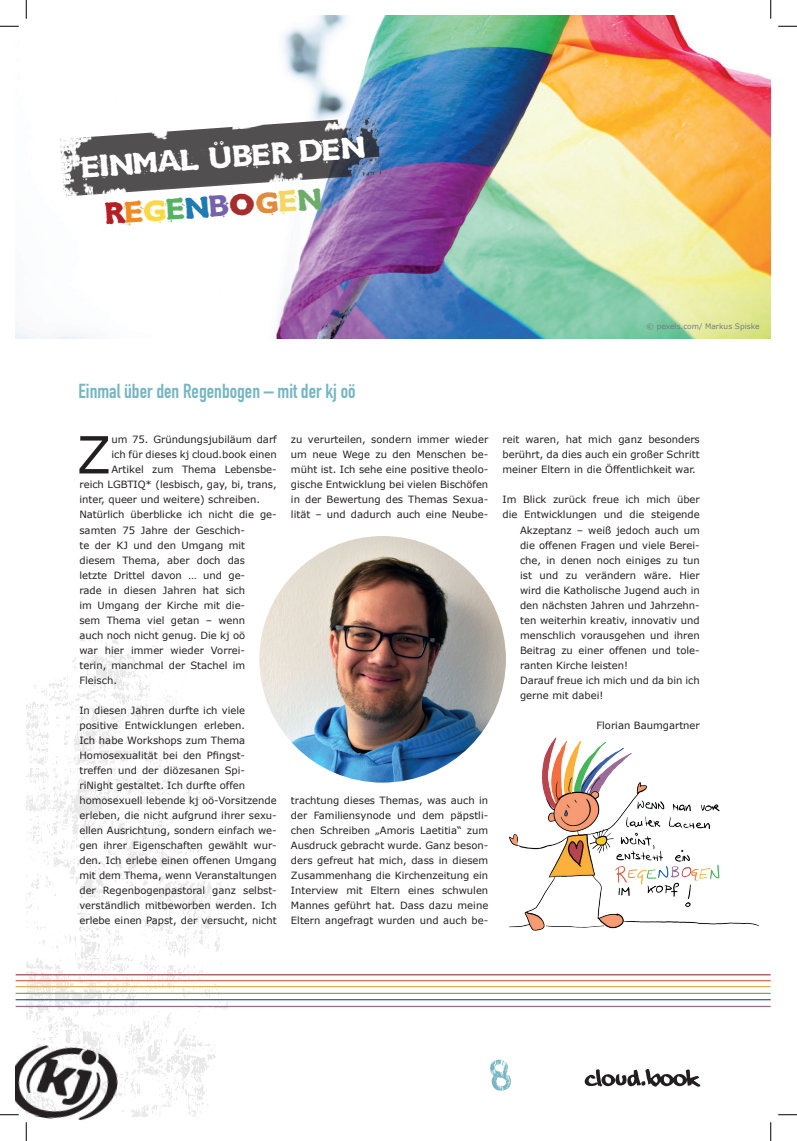
<style>
.page{position:relative;width:797px;height:1141px;background:#fff}
.page>*{position:absolute;margin:0;border:0;box-sizing:border-box;transform-origin:0 0}
.t1{font:51.25px "Verdana";color:#231f20}
.t2{font:30.75px "CM Destroy";color:#fff}
.t3{font:30.75px "CM Destroy";color:#b51f23}
.t4{font:20px "DIN Engschrift Std";color:#76b6c1}
.t5{font:10px/15px "Verdana";color:#231f20;text-align:justify}
.t6{font:7.5px "Verdana";color:#757e7e}
.s1{color:#f08b23}
.s2{color:#fad846}
.s3{color:#56b263}
.s4{color:#1e7aaf}
.s5{color:#7562ab}
.s6{color:#a52d2b}
.s7{color:#df8c3f}
.s8{color:#f6d662}
.s9{color:#6dac6a}
</style>
<div class="page">
<svg style="left:584px;top:1069px;width:116px;height:17px"></svg>
<img style="left:26px;top:625px;width:217px;height:491px">
<img style="left:16px;top:1038px;width:106px;height:83px">
<img style="left:259px;top:536px;width:247px;height:246px;border-radius:123px">
<img style="left:476px;top:726px;width:283px;height:205px">
<img style="left:16px;top:16px;width:754px;height:322px">
<hr style="left:16px;top:974px;width:754px;height:1px;background:#a6484d">
<hr style="left:16px;top:985px;width:754px;height:2px;background:#e6ab51">
<hr style="left:16px;top:998px;width:754px;height:2px;background:#3c5e9b">
<hr style="left:16px;top:979px;width:754px;height:2px;background:#d36e4a">
<hr style="left:16px;top:992px;width:754px;height:1px;background:#6cae6b">
<hr style="left:16px;top:1005px;width:754px;height:1px;background:#906c90">
<img style="left:60px;top:117px;width:321px;height:79px">
<svg style="left:0;top:25px;width:19px;height:2px"></svg>
<svg style="left:778px;top:25px;width:19px;height:2px"></svg>
<svg style="left:0;top:1113px;width:19px;height:2px"></svg>
<svg style="left:778px;top:1114px;width:19px;height:1px"></svg>
<svg style="left:25px;top:0;width:2px;height:19px"></svg>
<svg style="left:25px;top:1122px;width:2px;height:18px"></svg>
<svg style="left:770px;top:0;width:1px;height:19px"></svg>
<svg style="left:770px;top:1122px;width:1px;height:18px"></svg>
<h2 class="t2" style="left:80px;top:149px;width:286px;rotate:-4deg">EINMAL ÜBER DEN</h2>
<h2 class="t3" style="left:103px;top:196px;width:220px;rotate:-4deg">R<span class="s1">E</span><span class="s2">G</span><span class="s3">E</span><span class="s4">N</span><span class="s5">B</span><span class="s6">O</span><span class="s7">G</span><span class="s8">E</span><span class="s9">N</span></h2>
<p class="t6" style="left:646px;top:321px;width:114px">© pexels.com/ Markus Spiske</p>
<h3 class="t4" style="left:79px;top:379px;width:278px">Einmal über den Regenbogen – mit der kj oö</h3>
<h1 class="t1" style="left:76px;top:422px;width:37px">Z</h1>
<p class="t5" style="left:111px;top:432px;width:167px">um 75. Gründungsjubiläum darf</p>
<p class="t5" style="left:111px;top:447px;width:167px">ich für dieses kj cloud.book einen</p>
<p class="t5" style="left:111px;top:462px;width:167px">Artikel zum Thema Lebensbe-</p>
<p class="t5" style="left:79px;top:477px;width:199px">reich LGBTIQ* (lesbisch, gay, bi, trans,</p>
<p class="t5" style="left:79px;top:492px;width:182px">inter, queer und weitere) schreiben.</p>
<p class="t5" style="left:79px;top:507px;width:199px">Natürlich überblicke ich nicht die ge-</p>
<p class="t5" style="left:79px;top:522px;width:167px">samten 75 Jahre der Geschich-</p>
<p class="t5" style="left:79px;top:537px;width:167px">te der KJ und den Umgang mit</p>
<p class="t5" style="left:79px;top:552px;width:167px">diesem Thema, aber doch das</p>
<p class="t5" style="left:79px;top:567px;width:167px">letzte Drittel davon … und ge-</p>
<p class="t5" style="left:79px;top:582px;width:167px">rade in diesen Jahren hat sich</p>
<p class="t5" style="left:79px;top:597px;width:167px">im Umgang der Kirche mit die-</p>
<p class="t5" style="left:79px;top:612px;width:167px">sem Thema viel getan – wenn</p>
<p class="t5" style="left:79px;top:627px;width:167px">auch noch nicht genug. Die kj oö</p>
<p class="t5" style="left:79px;top:642px;width:167px">war hier immer wieder Vorrei-</p>
<p class="t5" style="left:79px;top:657px;width:167px">terin, manchmal der Stachel im</p>
<p class="t5" style="left:79px;top:672px;width:39px">Fleisch.</p>
<p class="t5" style="left:79px;top:702px;width:199px;text-align:left">In diesen Jahren durfte ich viele positive Entwicklungen erleben.<br>Ich habe Workshops zum Thema Homosexualität bei den Pfingst&shy;treffen und der diözesanen Spi&shy;riNight gestaltet. Ich durfte offen homosexuell lebende kj oö-Vorsitzende erleben, die nicht aufgrund ihrer sexu&shy;ellen Ausrichtung, sondern einfach we&shy;gen ihrer Eigenschaften gewählt wur&shy;den. Ich erlebe einen offenen Umgang mit dem Thema, wenn Veranstaltungen der Regenbogenpastoral ganz selbst&shy;verständlich mitbeworben werden. Ich erlebe einen Papst, der versucht, nicht</p>
<p class="t5" style="left:291px;top:432px;width:199px">zu verurteilen, sondern immer wieder um neue Wege zu den Menschen be&shy;müht ist. Ich sehe eine positive theolo&shy;gische Entwicklung bei vielen Bischöfen in der Bewertung des Themas Sexua&shy;lität – und dadurch auch eine Neube-</p>
<p class="t5" style="left:291px;top:792px;width:199px">trachtung dieses Themas, was auch in der Familiensynode und dem päpstli&shy;chen Schreiben „Amoris Laetitia“ zum Ausdruck gebracht wurde. Ganz beson&shy;ders gefreut hat mich, dass in diesem Zusammenhang die Kirchenzeitung ein Interview mit Eltern eines schwulen Mannes geführt hat. Dass dazu meine Eltern angefragt wurden und auch be-</p>
<p class="t5" style="left:502px;top:432px;width:199px">reit waren, hat mich ganz besonders berührt, da dies auch ein großer Schritt meiner Eltern in die Öffentlichkeit war.</p>
<p class="t5" style="left:502px;top:492px;width:199px">Im Blick zurück freue ich mich über</p>
<p class="t5" style="left:502px;top:507px;width:199px">die Entwicklungen und die steigende</p>
<p class="t5" style="left:520px;top:522px;width:181px">Akzeptanz – weiß jedoch auch um</p>
<p class="t5" style="left:520px;top:537px;width:181px">die offenen Fragen und viele Berei-</p>
<p class="t5" style="left:520px;top:552px;width:181px">che, in denen noch einiges zu tun</p>
<p class="t5" style="left:520px;top:567px;width:181px">ist und zu verändern wäre. Hier</p>
<p class="t5" style="left:520px;top:582px;width:181px">wird die Katholische Jugend auch in</p>
<p class="t5" style="left:520px;top:597px;width:181px">den nächsten Jahren und Jahrzehn-</p>
<p class="t5" style="left:520px;top:612px;width:181px">ten weiterhin kreativ, innovativ und</p>
<p class="t5" style="left:520px;top:627px;width:181px">menschlich vorausgehen und ihren</p>
<p class="t5" style="left:520px;top:642px;width:181px">Beitrag zu einer offenen und tole-</p>
<p class="t5" style="left:520px;top:657px;width:109px">ranten Kirche leisten!</p>
<p class="t5" style="left:520px;top:672px;width:181px">Darauf freue ich mich und da bin ich</p>
<p class="t5" style="left:520px;top:687px;width:85px">gerne mit dabei!</p>
<p class="t5" style="left:596px;top:717px;width:105px">Florian Baumgartner</p>
</div>
